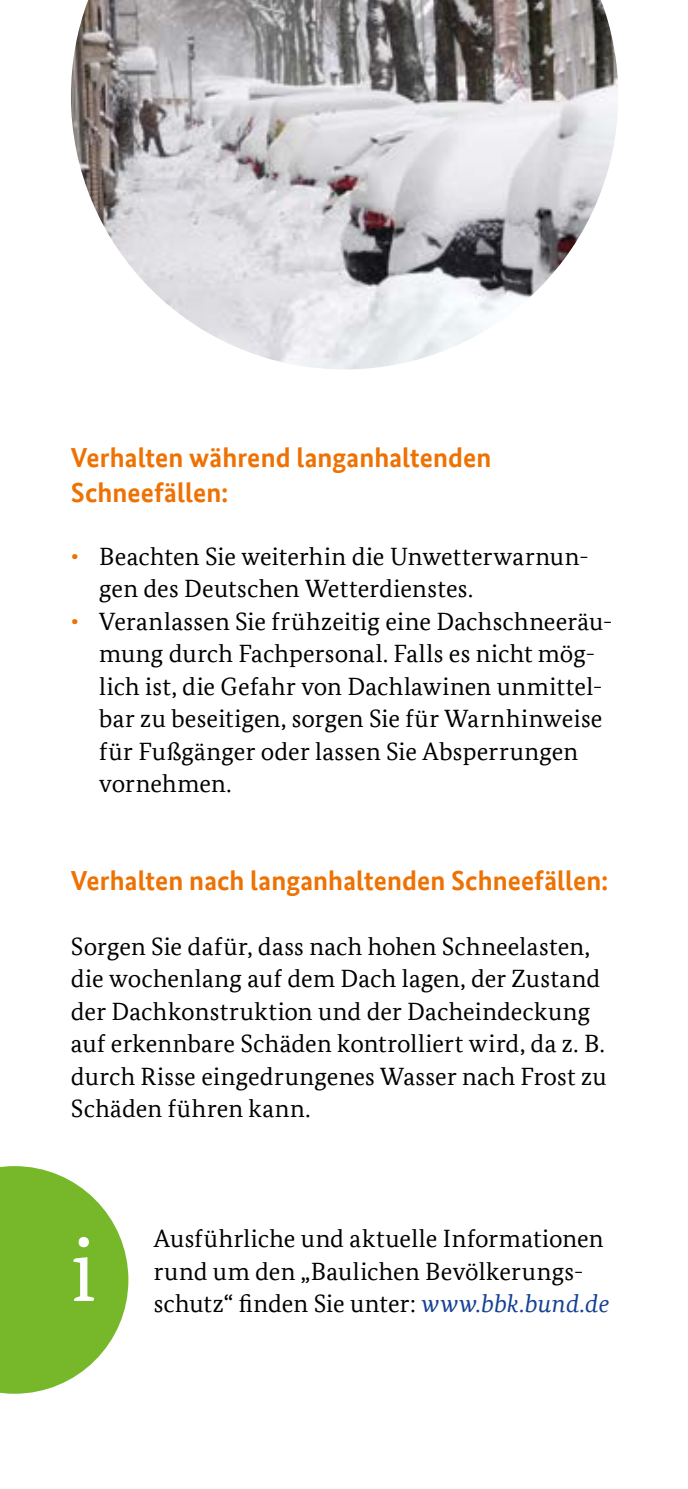
<style>
.page{position:relative;width:688px;height:1489px;background:#fff}
.page>*{position:absolute;margin:0;border:0;box-sizing:border-box;transform-origin:0 0}
.t1{font:90px "Bundes Serif Office";color:#fff}
.t2{font:700 27.5px/35px "Bundes Sans Office";letter-spacing:.005em;color:#ee7203}
.t3{font:25px/32.5px "Bundes Serif Office";letter-spacing:.005em;color:#000}
.s1{color:#ee7203}
.s2{font-style:italic;color:#164194}
</style>
<div class="page">
<img style="left:71px;top:0;width:547px;height:369px">
<svg style="left:0;top:1166px;width:128px;height:227px"></svg>
<h2 class="t2" style="left:71px;top:440px;width:422px">Verhalten während langanhaltenden<br>Schneefällen:</h2>
<p class="t3" style="left:99px;top:539px;width:491px;text-indent:-28px"><span class="s1">•</span> Beachten Sie weiterhin die Unwetterwarnun&shy;gen des Deutschen Wetterdienstes.</p>
<p class="t3" style="left:99px;top:604px;width:514px;text-indent:-28px"><span class="s1">•</span> Veranlassen Sie frühzeitig eine Dachschneeräu&shy;mung durch Fachpersonal. Falls es nicht mög&shy;lich ist, die Gefahr von Dachlawinen unmittel&shy;bar zu beseitigen, sorgen Sie für Warnhinweise für Fußgänger oder lassen Sie Absperrungen vornehmen.</p>
<h2 class="t2" style="left:71px;top:862px;width:539px">Verhalten nach langanhaltenden Schneefällen:</h2>
<p class="t3" style="left:71px;top:929px;width:537px">Sorgen Sie dafür, dass nach hohen Schneelasten, die wochenlang auf dem Dach lagen, der Zustand der Dachkonstruktion und der Dacheindeckung auf erkennbare Schäden kontrolliert wird, da z. B. durch Risse eingedrungenes Wasser nach Frost zu Schäden führen kann.</p>
<h1 class="t1" style="left:71px;top:1218px;width:27px">i</h1>
<p class="t3" style="left:154px;top:1222px;width:457px">Ausführliche und aktuelle Informationen rund um den „Baulichen Bevölkerungs&shy;schutz“ finden Sie unter: <span class="s2">www.bbk.bund.de</span></p>
</div>
